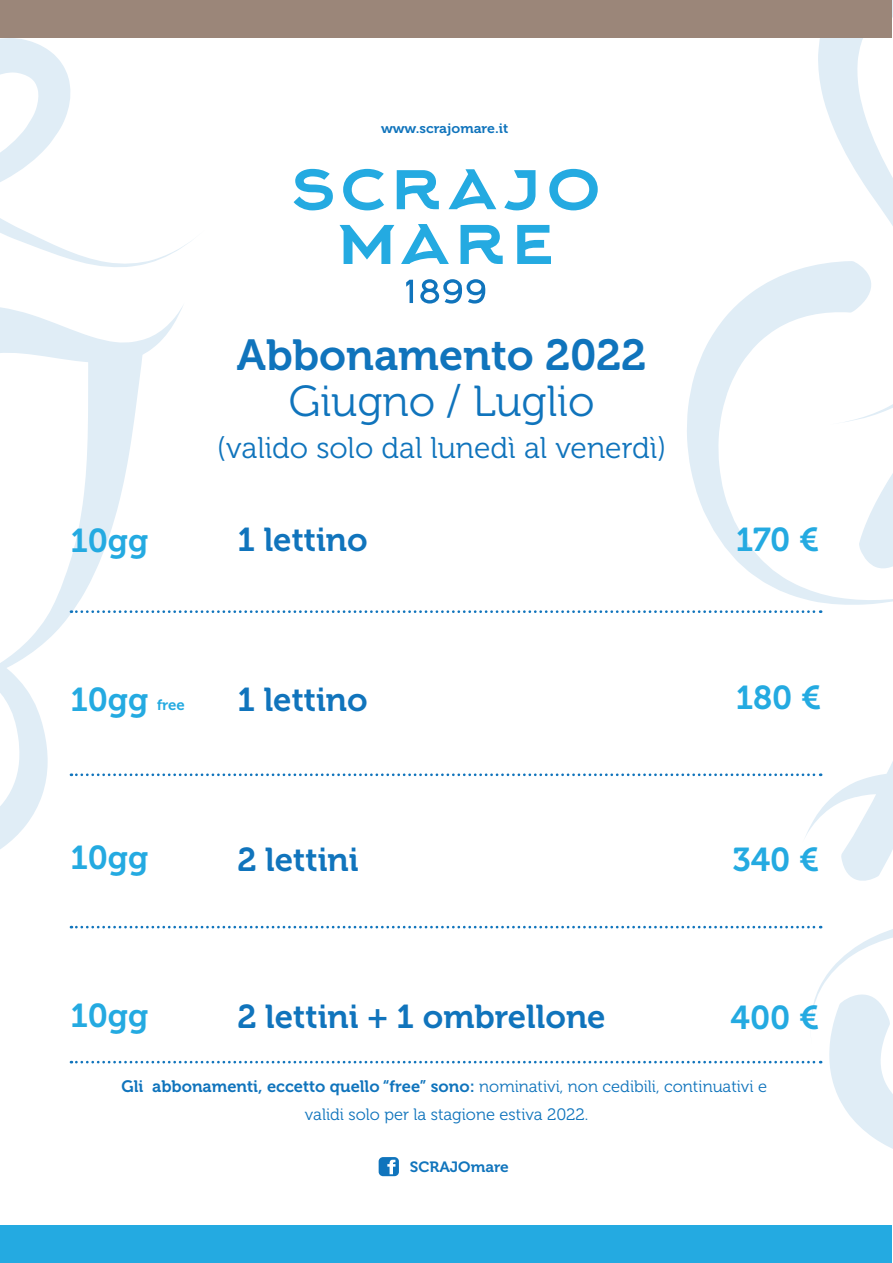
<style>
.page{position:relative;width:893px;height:1263px;background:#fff}
.page>*{position:absolute;margin:0;border:0;box-sizing:border-box;transform-origin:0 0}
.t1{font:43.35px "Museo 700";color:#1074bc}
.t2{font:43.35px "Museo 300";color:#1074bc}
.t3{font:33px "Museo 700";color:#1074bc}
.t4{font:33px "Museo 700";color:#24aae1}
.t5{font:30px "Museo 300";color:#1074bc}
.t6{font:16.5px "Museo 700";color:#1074bc}
.t7{font:16.5px "Museo 300";color:#1074bc}
.t8{font:14.85px "Museo 700";color:#1074bc;scale:1.05 1}
.t9{font:13.5px "Museo 700";color:#1074bc;scale:1.05 1}
.s1{font-size:15px}
.s2{font-family:"Museo 300"}
</style>
<div class="page">
<svg style="left:687px;top:264px;width:198px;height:324px"></svg>
<svg style="left:818px;top:0;width:75px;height:568px"></svg>
<svg style="left:810px;top:925px;width:83px;height:224px"></svg>
<svg style="left:0;top:38px;width:191px;height:229px"></svg>
<svg style="left:0;top:306px;width:183px;height:543px"></svg>
<div style="left:0;top:0;width:892px;height:37px;background:#9b8679"></div>
<div style="left:0;top:1226px;width:892px;height:37px;background:#24aae1"></div>
<svg style="left:379px;top:1157px;width:20px;height:19px"></svg>
<svg style="left:406px;top:280px;width:7px;height:23px"></svg>
<svg style="left:420px;top:279px;width:65px;height:25px"></svg>
<svg style="left:294px;top:169px;width:39px;height:41px"></svg>
<svg style="left:343px;top:169px;width:41px;height:41px"></svg>
<svg style="left:397px;top:170px;width:42px;height:39px"></svg>
<svg style="left:449px;top:169px;width:47px;height:40px"></svg>
<svg style="left:504px;top:170px;width:31px;height:40px"></svg>
<svg style="left:549px;top:169px;width:49px;height:41px"></svg>
<svg style="left:340px;top:225px;width:54px;height:39px"></svg>
<svg style="left:401px;top:224px;width:48px;height:40px"></svg>
<svg style="left:461px;top:225px;width:42px;height:39px"></svg>
<svg style="left:517px;top:225px;width:34px;height:39px"></svg>
<svg style="left:71px;top:588px;width:822px;height:293px"></svg>
<svg style="left:71px;top:926px;width:750px;height:2px"></svg>
<svg style="left:71px;top:1061px;width:750px;height:2px"></svg>
<p class="t9" style="left:381px;top:121px;width:123px">www.scrajomare.it</p>
<h2 class="t4" style="left:71px;top:522px;width:79px">10gg</h2>
<h1 class="t1" style="left:237px;top:331px;width:411px">Abbonamento 2022</h1>
<h1 class="t2" style="left:289px;top:378px;width:307px">Giugno / Luglio</h1>
<h3 class="t5" style="left:217px;top:432px;width:451px">(valido solo dal lunedì al venerdì)</h3>
<h2 class="t3" style="left:237px;top:521px;width:132px">1 lettino</h2>
<h2 class="t4" style="left:736px;top:521px;width:85px">170 €</h2>
<h2 class="t4" style="left:71px;top:681px;width:116px">10gg <span class="s1">free</span></h2>
<h2 class="t3" style="left:237px;top:681px;width:132px">1 lettino</h2>
<h2 class="t4" style="left:736px;top:679px;width:87px">180 €</h2>
<h2 class="t4" style="left:71px;top:839px;width:79px">10gg</h2>
<h2 class="t3" style="left:237px;top:841px;width:123px">2 lettini</h2>
<h2 class="t4" style="left:732px;top:842px;width:88px">340 €</h2>
<h2 class="t4" style="left:71px;top:997px;width:79px">10gg</h2>
<h2 class="t3" style="left:237px;top:999px;width:370px">2 lettini + 1 ombrellone</h2>
<h2 class="t4" style="left:731px;top:999px;width:90px">400 €</h2>
<p class="t6" style="left:121px;top:1077px;width:647px">Gli abbonamenti, eccetto quello “free” sono: <span class="s2">nominativi, non cedibili, continuativi e</span></p>
<p class="t7" style="left:305px;top:1106px;width:285px">validi solo per la stagione estiva 2022.</p>
<p class="t8" style="left:410px;top:1158px;width:96px">SCRAJOmare</p>
</div>
